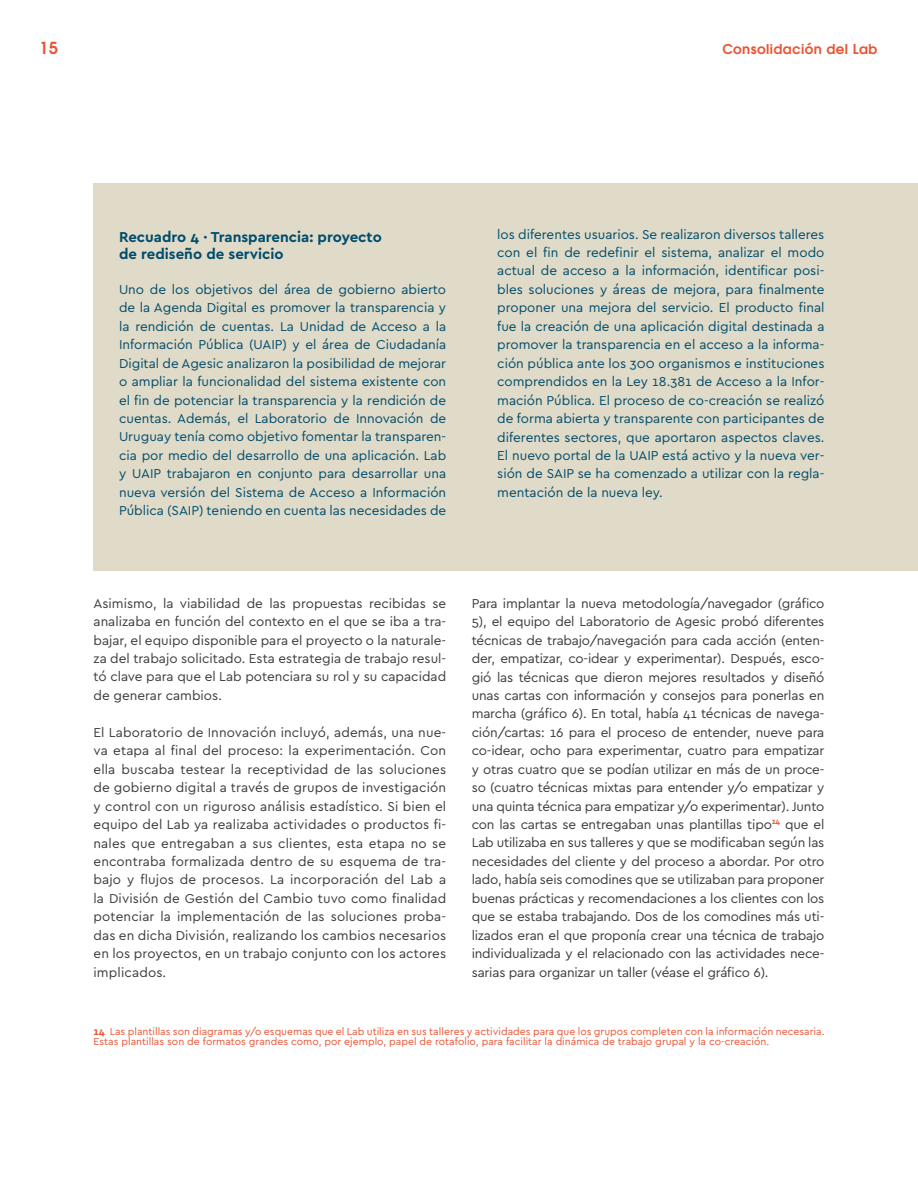
<style>
.page{position:relative;width:918px;height:1188px;background:#fff}
.page>*{position:absolute;margin:0;border:0;box-sizing:border-box;transform-origin:0 0}
.t1{font:600 16.5px "ITC Avant Garde Pro";color:#ea5434}
.t2{font:700 15px/17.2px "Cera PRO";color:#004c6c}
.t3{font:13.5px/18.5px "Cera PRO";color:#3c3c3b;text-align:justify}
.t4{font:13.5px/18.5px "Cera PRO";color:#004c6c;text-align:justify}
.t5{font:600 13.5px "ITC Avant Garde Pro";letter-spacing:.03em;color:#ea5434}
.t6{font:10.5px/10.5px "Cera PRO";color:#ea5434}
.s1{font-weight:700}
</style>
<div class="page">
<div style="left:94px;top:183px;width:824px;height:388px;background:#e0dbc8"></div>
<p class="t1" style="left:40px;top:37px;width:20px">15</p>
<p class="t5" style="left:722px;top:40px;width:156px">Consolidación del Lab</p>
<p class="t2" style="left:119px;top:228px;width:264px">Recuadro 4 · Transparencia: proyecto de rediseño de servicio</p>
<p class="t4" style="left:119px;top:280px;width:329px">Uno de los objetivos del área de gobierno abierto de la Agenda Digital es promover la transparencia y la rendición de cuentas. La Unidad de Acceso a la Información Pública (UAIP) y el área de Ciudadanía Digital de Agesic analizaron la posibilidad de mejorar o ampliar la funcionalidad del sistema existente con el fin de potenciar la transparencia y la rendición de cuentas. Además, el Laboratorio de Innovación de Uruguay tenía como objetivo fomentar la transparen&shy;cia por medio del desarrollo de una aplicación. Lab y UAIP trabajaron en conjunto para desarrollar una nueva versión del Sistema de Acceso a Información Pública (SAIP) teniendo en cuenta las necesidades de</p>
<p class="t4" style="left:497px;top:224px;width:329px">los diferentes usuarios. Se realizaron diversos talleres con el fin de redefinir el sistema, analizar el modo actual de acceso a la información, identificar posi&shy;bles soluciones y áreas de mejora, para finalmente proponer una mejora del servicio. El producto final fue la creación de una aplicación digital destinada a promover la transparencia en el acceso a la informa&shy;ción pública ante los 300 organismos e instituciones comprendidos en la Ley 18.381 de Acceso a la Infor&shy;mación Pública. El proceso de co-creación se realizó de forma abierta y transparente con participantes de diferentes sectores, que aportaron aspectos claves.<br>El nuevo portal de la UAIP está activo y la nueva ver&shy;sión de SAIP se ha comenzado a utilizar con la regla&shy;mentación de la nueva ley.</p>
<p class="t3" style="left:94px;top:593px;width:354px">Asimismo, la viabilidad de las propuestas recibidas se analizaba en función del contexto en el que se iba a tra&shy;bajar, el equipo disponible para el proyecto o la naturale&shy;za del trabajo solicitado. Esta estrategia de trabajo resul&shy;tó clave para que el Lab potenciara su rol y su capacidad de generar cambios.</p>
<p class="t3" style="left:94px;top:722px;width:354px">El Laboratorio de Innovación incluyó, además, una nue&shy;va etapa al final del proceso: la experimentación. Con ella buscaba testear la receptividad de las soluciones de gobierno digital a través de grupos de investigación y control con un riguroso análisis estadístico. Si bien el equipo del Lab ya realizaba actividades o productos fi&shy;nales que entregaban a sus clientes, esta etapa no se encontraba formalizada dentro de su esquema de tra&shy;bajo y flujos de procesos. La incorporación del Lab a la División de Gestión del Cambio tuvo como finalidad potenciar la implementación de las soluciones proba&shy;das en dicha División, realizando los cambios necesarios en los proyectos, en un trabajo conjunto con los actores implicados.</p>
<p class="t3" style="left:472px;top:593px;width:354px">Para implantar la nueva metodología/navegador (gráfico 5), el equipo del Laboratorio de Agesic probó diferentes técnicas de trabajo/navegación para cada acción (enten&shy;der, empatizar, co-idear y experimentar). Después, esco&shy;gió las técnicas que dieron mejores resultados y diseñó unas cartas con información y consejos para ponerlas en marcha (gráfico 6). En total, había 41 técnicas de navega&shy;ción/cartas: 16 para el proceso de entender, nueve para co-idear, ocho para experimentar, cuatro para empatizar y otras cuatro que se podían utilizar en más de un proce&shy;so (cuatro técnicas mixtas para entender y/o empatizar y una quinta técnica para empatizar y/o experimentar). Junto con las cartas se entregaban unas plantillas tipo<sup>14</sup> que el Lab utilizaba en sus talleres y que se modificaban según las necesidades del cliente y del proceso a abordar. Por otro lado, había seis comodines que se utilizaban para proponer buenas prácticas y recomendaciones a los clientes con los que se estaba trabajando. Dos de los comodines más uti&shy;lizados eran el que proponía crear una técnica de trabajo individualizada y el relacionado con las actividades nece&shy;sarias para organizar un taller (véase el gráfico 6).</p>
<p class="t6" style="left:94px;top:1025px;width:733px"><span class="s1">14</span> Las plantillas son diagramas y/o esquemas que el Lab utiliza en sus talleres y actividades para que los grupos completen con la información necesaria.<br>Estas plantillas son de formatos grandes como, por ejemplo, papel de rotafolio, para facilitar la dinámica de trabajo grupal y la co-creación.</p>
</div>
